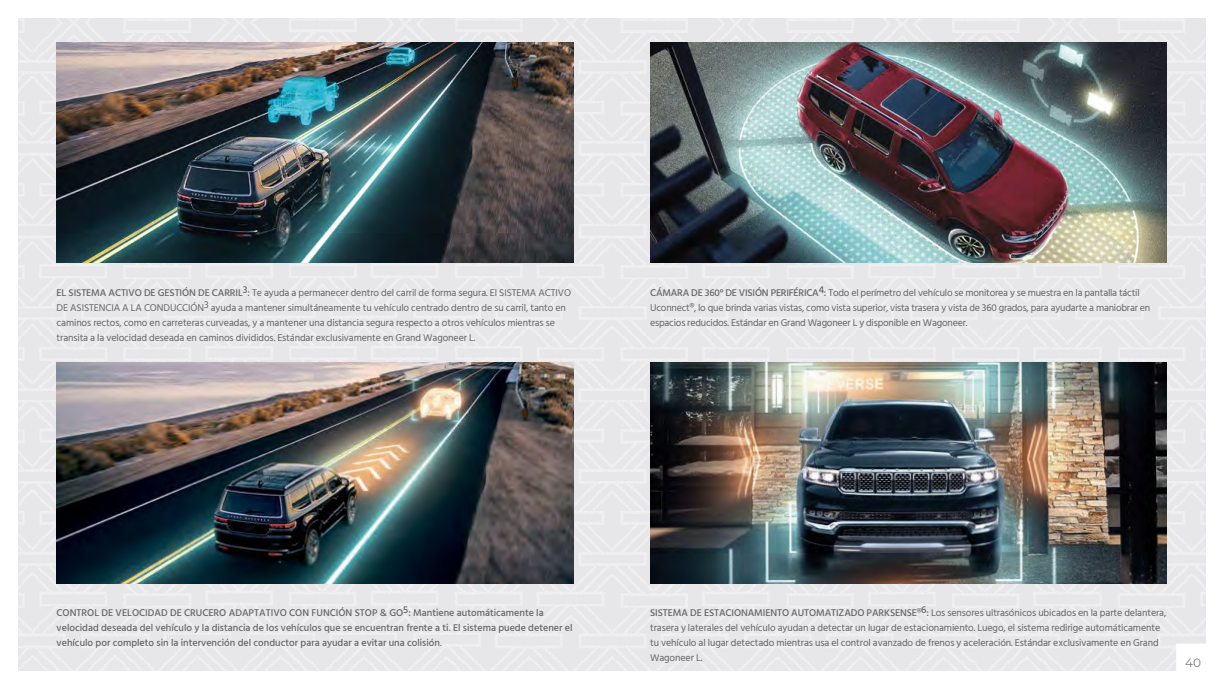
<style>
.page{position:relative;width:1224px;height:689px;background:#fff}
.page>*{position:absolute;margin:0;border:0;box-sizing:border-box;transform-origin:0 0}
.t1{font:12px "Montserrat";color:#77787b}
.t2{font:10px/15px "Hind Siliguri";letter-spacing:-.01em;color:#636466}
.t3{font:500 10px/15px "Hind Siliguri";color:#636466}
.s1{font-weight:500}
.s2{font-weight:400}
</style>
<div class="page">
<img style="left:18px;top:18px;width:1188px;height:653px">
<svg style="left:1175px;top:642px;width:31px;height:29px"></svg>
<p class="t2" style="left:57px;top:285px;width:516px"><span class="s1">EL SISTEMA ACTIVO DE GESTIÓN DE CARRIL</span><sup>3</sup><span class="s1">:</span> Te ayuda a permanecer dentro del carril de forma segura. El SISTEMA ACTIVO DE ASISTENCIA A LA CONDUCCIÓN3 ayuda a mantener simultáneamente tu vehículo centrado dentro de su carril, tanto en caminos rectos, como en carreteras curveadas, y a mantener una distancia segura respecto a otros vehículos mientras se transita a la velocidad deseada en caminos divididos. Estándar exclusivamente en Grand Wagoneer L.</p>
<p class="t2" style="left:650px;top:285px;width:502px"><span class="s1">CÁMARA DE 360° DE VISIÓN PERIFÉRICA</span><sup>4</sup><span class="s1">:</span> Todo el perímetro del vehículo se monitorea y se muestra en la pantalla táctil<br>Uconnect®, lo que brinda varias vistas, como vista superior, vista trasera y vista de 360 grados, para ayudarte a maniobrar en espacios reducidos. Estándar en Grand Wagoneer L y disponible en Wagoneer.</p>
<p class="t3" style="left:57px;top:606px;width:517px">CONTROL DE VELOCIDAD DE CRUCERO ADAPTATIVO CON FUNCIÓN STOP &amp; GO5: Mantiene automáticamente la velocidad deseada del vehículo y la distancia de los vehículos que se encuentran frente a ti. El sistema puede detener el vehículo por completo sin la intervención del conductor para ayudar a evitar una colisión<span class="s2">.</span></p>
<p class="t2" style="left:650px;top:606px;width:518px"><span class="s1">SISTEMA DE ESTACIONAMIENTO AUTOMATIZADO PARKSENSE</span>®<sup>6</sup><span class="s1">:</span> Los sensores ultrasónicos ubicados en la parte delantera, trasera y laterales del vehículo ayudan a detectar un lugar de estacionamiento. Luego, el sistema redirige automáticamente tu vehículo al lugar detectado mientras usa el control avanzado de frenos y aceleración. Estándar exclusivamente en Grand Wagoneer L.</p>
<p class="t1" style="left:1185px;top:654px;width:17px">40</p>
</div>
